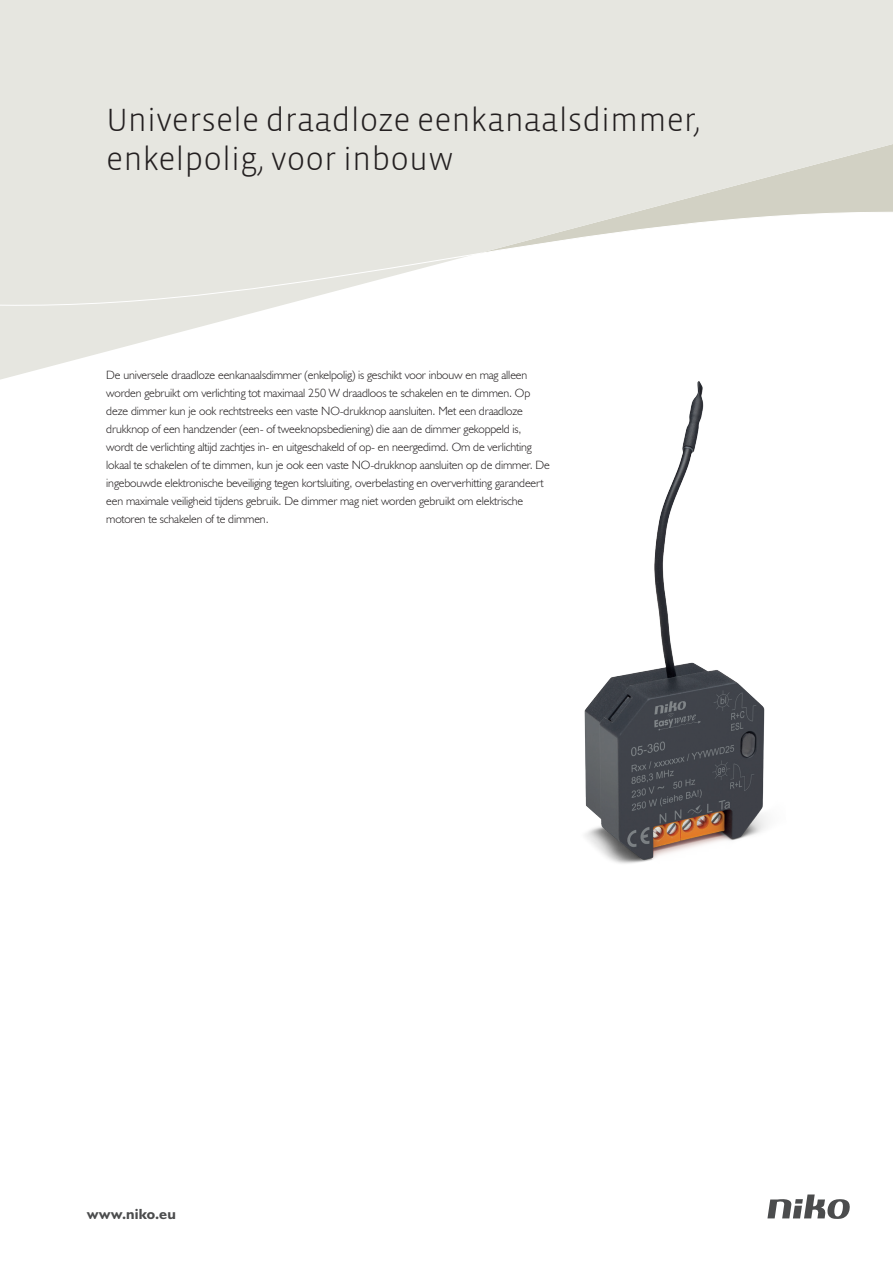
<style>
.page{position:relative;width:893px;height:1263px;background:#fff}
.page>*{position:absolute;margin:0;border:0;box-sizing:border-box;transform-origin:0 0}
.t1{font:300 33px/39px "Vista Sans";color:#231f20}
.t2{font:700 15px "Humanist 521 BT";letter-spacing:.01em;color:#4b4c4d}
.t3{font:300 12px/18px "Humanist 521 BT";letter-spacing:-.01em;color:#231f20}
</style>
<div class="page">
<svg style="left:0;top:0;width:893px;height:380px;fill:#e6e6e0"></svg>
<svg style="left:0;top:209px;width:893px;height:101px"></svg>
<svg style="left:767px;top:1194px;width:83px;height:25px"></svg>
<img style="left:564px;top:370px;width:223px;height:494px">
<h1 class="t1" style="left:106px;top:101px;width:596px">Universele draadloze eenkanaalsdimmer, enkelpolig, voor inbouw</h1>
<p class="t3" style="left:106px;top:366px;width:445px">De universele draadloze eenkanaalsdimmer (enkelpolig) is geschikt voor inbouw en mag alleen worden gebruikt om verlichting tot maximaal 250 W draadloos te schakelen en te dimmen. Op deze dimmer kun je ook rechtstreeks een vaste NO-drukknop aansluiten. Met een draadloze drukknop of een handzender (een- of tweeknopsbediening) die aan de dimmer gekoppeld is, wordt de verlichting altijd zachtjes in- en uitgeschakeld of op- en neergedimd. Om de verlichting lokaal te schakelen of te dimmen, kun je ook een vaste NO-drukknop aansluiten op de dimmer. De ingebouwde elektronische beveiliging tegen kortsluiting, overbelasting en oververhitting garandeert een maximale veiligheid tijdens gebruik. De dimmer mag niet worden gebruikt om elektrische motoren te schakelen of te dimmen.</p>
<p class="t2" style="left:87px;top:1204px;width:90px">www.niko.eu</p>
</div>
